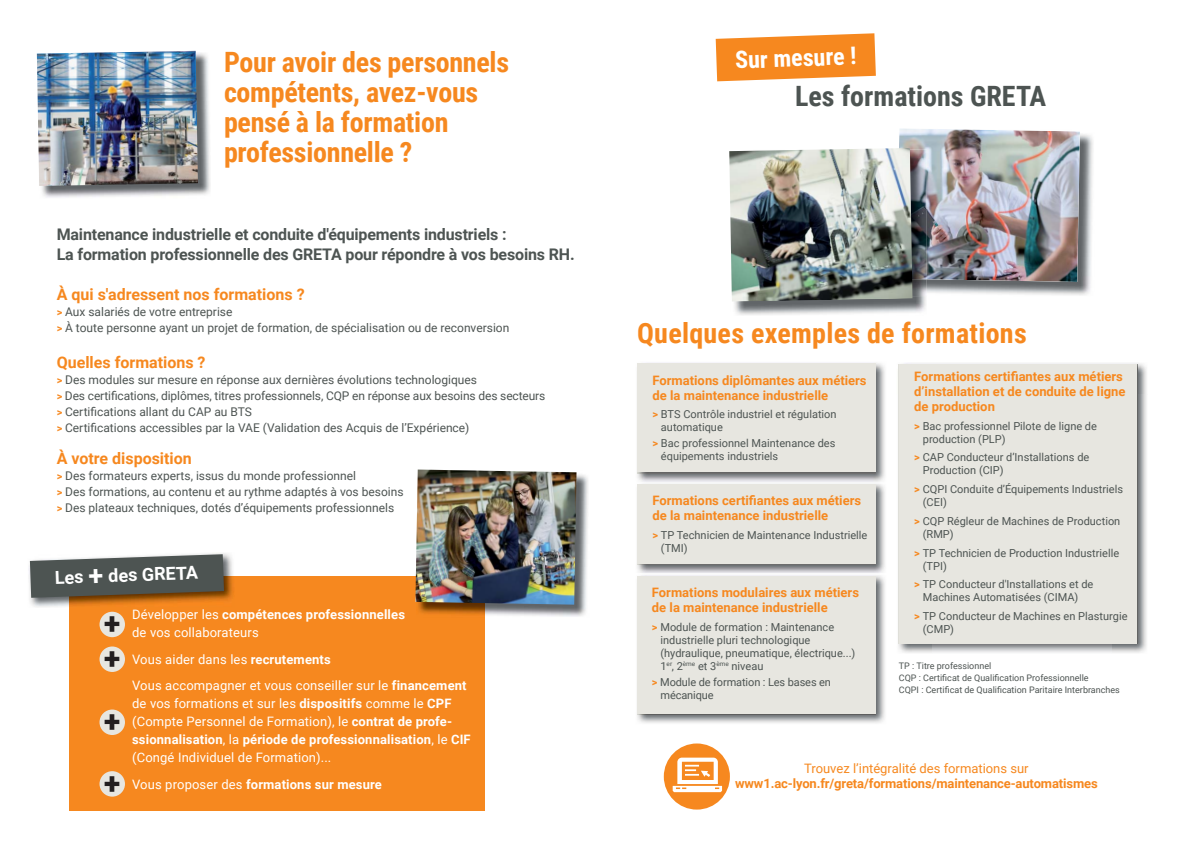
<style>
.page{position:relative;width:1191px;height:842px;background:#fff}
.page>*{position:absolute;margin:0;border:0;box-sizing:border-box;transform-origin:0 0}
.t1{font:900 30px/34.8px "Roboto";color:#231f20}
.t2{font:700 28px/30px "Roboto Condensed";letter-spacing:-.01em;color:#f6881f}
.t3{font:700 28px "Roboto Condensed";letter-spacing:.01em;color:#f6881f}
.t4{font:700 28px "Roboto Condensed";color:#4d5452}
.t5{font:700 24px "Roboto Condensed";color:#fff}
.t6{font:700 18px "Roboto";color:#fff}
.t7{font:700 16px/20px "Roboto";letter-spacing:-.01em;color:#4d5452}
.t8{font:700 16px "Roboto";color:#f6881f}
.t9{font:700 13px/15px "Roboto";color:#f6881f}
.t10{font:13px/18px "Roboto";letter-spacing:.01em;color:#fff}
.t11{font:13px "Roboto";color:#f6881f}
.t12{font:700 13px "Roboto";letter-spacing:.01em;color:#fff}
.t13{font:12px/16px "Roboto";color:#4d5452}
.t14{font:11px/13px "Roboto";color:#4d5452}
.t15{font:9px/12px "Roboto";color:#4d5452}
.s1{font-weight:700;font-size:11px;color:#f6881f}
.s2{font-size:27px}
.s3{font-weight:700}
.s4{font-weight:400}
.s5{font-weight:700;color:#f6881f}
</style>
<div class="page">
<img style="left:637px;top:363px;width:248px;height:360px">
<div style="left:638px;top:364px;width:238px;height:108px;background:#e7e6e0"></div>
<img style="left:42px;top:53px;width:168px;height:145px">
<img style="left:37px;top:51px;width:161px;height:135px">
<img style="left:898px;top:363px;width:249px;height:31px">
<img style="left:898px;top:394px;width:34px;height:259px">
<img style="left:1112px;top:394px;width:35px;height:259px">
<div style="left:899px;top:364px;width:238px;height:279px;background:#e7e6e0"></div>
<div style="left:638px;top:576px;width:238px;height:138px;background:#e7e6e0"></div>
<img style="left:926px;top:134px;width:167px;height:161px">
<img style="left:899px;top:128px;width:181px;height:154px">
<img style="left:734px;top:296px;width:192px;height:19px">
<img style="left:912px;top:279px;width:14px;height:17px">
<img style="left:912px;top:150px;width:14px;height:129px">
<img style="left:729px;top:148px;width:183px;height:154px">
<img style="left:637px;top:574px;width:248px;height:1px">
<div style="left:638px;top:484px;width:238px;height:79px;background:#e7e6e0"></div>
<div style="left:664px;top:743px;width:66px;height:66px;background:#f6881f;border-radius:50%"></div>
<svg style="left:672px;top:758px;width:50px;height:34px"></svg>
<svg style="left:715px;top:33px;width:161px;height:48px;background:#f7973b"></svg>
<div style="left:70px;top:576px;width:415px;height:235px;background:#f6881f"></div>
<img style="left:28px;top:553px;width:205px;height:55px">
<img style="left:70px;top:576px;width:163px;height:32px">
<svg style="left:30px;top:554px;width:194px;height:44px;background:#60615a"></svg>
<div style="left:99px;top:612px;width:26px;height:25px;background:#e7e6e0;border-radius:50%"></div>
<div style="left:99px;top:646px;width:26px;height:26px;background:#e7e6e0;border-radius:50%"></div>
<div style="left:99px;top:709px;width:26px;height:26px;background:#e7e6e0;border-radius:50%"></div>
<div style="left:99px;top:771px;width:26px;height:26px;background:#e7e6e0;border-radius:50%"></div>
<img style="left:485px;top:472px;width:103px;height:145px">
<img style="left:418px;top:605px;width:67px;height:10px">
<img style="left:415px;top:469px;width:161px;height:136px">
<h2 class="t2" style="left:224px;top:47px;width:286px">Pour avoir des personnels compétents, avez-vous pensé à la formation professionnelle ?</h2>
<h3 class="t7" style="left:57px;top:224px;width:519px">Maintenance industrielle et conduite d'équipements industriels :<br>La formation professionnelle des GRETA pour répondre à vos besoins RH.</h3>
<h3 class="t8" style="left:57px;top:285px;width:249px">À qui s'adressent nos formations ?</h3>
<p class="t13" style="left:57px;top:303px;width:454px"><span class="s1">&gt;</span> Aux salariés de votre entreprise<br><span class="s1">&gt;</span> À toute personne ayant un projet de formation, de spécialisation ou de reconversion</p>
<h3 class="t8" style="left:57px;top:353px;width:150px">Quelles formations ?</h3>
<p class="t13" style="left:57px;top:371px;width:490px"><span class="s1">&gt;</span> Des modules sur mesure en réponse aux dernières évolutions technologiques<br><span class="s1">&gt;</span> Des certifications, diplômes, titres professionnels, CQP en réponse aux besoins des secteurs <span class="s1">&gt;</span> Certifications allant du CAP au BTS<br><span class="s1">&gt;</span> Certifications accessibles par la VAE (Validation des Acquis de l’Expérience)</p>
<h3 class="t8" style="left:57px;top:449px;width:137px">À votre disposition</h3>
<p class="t13" style="left:57px;top:467px;width:348px"><span class="s1">&gt;</span> Des formateurs experts, issus du monde professionnel<br><span class="s1">&gt;</span> Des formations, au contenu et au rythme adaptés à vos besoins <span class="s1">&gt;</span> Des plateaux techniques, dotés d’équipements professionnels</p>
<h3 class="t6" style="left:55px;top:567px;width:145px;rotate:-2deg">Les <span class="s2">+</span> des GRETA</h3>
<h1 class="t1" style="left:104px;top:607px;width:18px">+ +</h1>
<p class="t10" style="left:132px;top:606px;width:274px">Développer les <span class="s3">compétences professionnelles </span>de vos collaborateurs</p>
<p class="t10" style="left:132px;top:646px;width:336px;line-height:26.5px">Vous aider dans les <span class="s3">recrutements<br></span>Vous accompagner et vous conseiller sur le <span class="s3">financement</span></p>
<p class="t10" style="left:132px;top:695px;width:340px">de vos formations et sur les <span class="s3">dispositifs</span> comme le <span class="s3">CPF </span>(Compte Personnel de Formation), le <span class="s3">contrat de profe&shy;ssionnalisation</span>, la <span class="s3">période de professionnalisation</span>, le <span class="s3">CIF </span>(Congé Individuel de Formation)...</p>
<p class="t12" style="left:132px;top:777px;width:251px"><span class="s4">Vous proposer des</span> formations sur mesure</p>
<h1 class="t1" style="left:104px;top:691px;width:18px;line-height:61.6px">+ +</h1>
<h3 class="t5" style="left:734px;top:46px;width:123px;rotate:-2deg">Sur mesure !</h3>
<h2 class="t4" style="left:795px;top:80px;width:253px">Les formations GRETA</h2>
<h2 class="t3" style="left:637px;top:317px;width:391px">Quelques exemples de formations</h2>
<p class="t9" style="left:914px;top:369px;width:213px">Formations certifiantes aux métiers d’installation et de conduite de ligne de production</p>
<p class="t14" style="left:922px;top:420px;width:176px;text-indent:-9px"><span class="s5">&gt;</span> Bac professionnel Pilote de ligne de production (PLP)</p>
<p class="t14" style="left:922px;top:451px;width:168px;text-indent:-9px"><span class="s5">&gt;</span> CAP Conducteur d’Installations de<br>Production (CIP)</p>
<p class="t14" style="left:922px;top:483px;width:202px;text-indent:-9px"><span class="s5">&gt;</span> CQPI Conduite d’Équipements Industriels (CEI)</p>
<p class="t14" style="left:922px;top:515px;width:199px;text-indent:-9px"><span class="s5">&gt;</span> CQP Régleur de Machines de Production (RMP)</p>
<p class="t14" style="left:922px;top:546px;width:198px;text-indent:-9px"><span class="s5">&gt;</span> TP Technicien de Production Industrielle (TPI)</p>
<p class="t14" style="left:914px;top:578px;width:181px;text-align:center"><span class="s5">&gt;</span> TP Conducteur d'Installations et de<br>Machines Automatisées (CIMA)</p>
<p class="t14" style="left:922px;top:610px;width:206px;text-indent:-9px"><span class="s5">&gt;</span> TP Conducteur de Machines en Plasturgie (CMP)</p>
<p class="t9" style="left:652px;top:373px;width:216px">Formations diplômantes aux métiers de la maintenance industrielle</p>
<p class="t14" style="left:661px;top:408px;width:177px;text-indent:-9px"><span class="s5">&gt;</span> BTS Contrôle industriel et régulation automatique</p>
<p class="t14" style="left:661px;top:437px;width:176px;text-indent:-9px"><span class="s5">&gt;</span> Bac professionnel Maintenance des équipements industriels</p>
<p class="t9" style="left:652px;top:493px;width:210px">Formations certifiantes aux métiers de la maintenance industrielle</p>
<p class="t14" style="left:661px;top:529px;width:208px;text-indent:-9px"><span class="s5">&gt;</span> TP Technicien de Maintenance Industrielle (TMI)</p>
<p class="t9" style="left:652px;top:585px;width:209px">Formations modulaires aux métiers de la maintenance industrielle</p>
<p class="t14" style="left:660px;top:621px;width:196px;text-indent:-9px"><span class="s5">&gt;</span> Module de formation : Maintenance industrielle pluri technologique (hydraulique, pneumatique, électrique...)<br>1<sup>er</sup>, 2<sup>ème</sup> et 3<sup>ème</sup> niveau</p>
<p class="t14" style="left:660px;top:675px;width:172px;text-indent:-9px"><span class="s5">&gt;</span> Module de formation : Les bases en mécanique</p>
<p class="t15" style="left:899px;top:660px;width:222px">TP : Titre professionnel<br>CQP : Certificat de Qualification Professionnelle<br>CQPI : Certificat de Qualification Paritaire Interbranches</p>
<p class="t11" style="left:804px;top:761px;width:226px">Trouvez l’intégralité des formations sur</p>
<p class="t9" style="left:735px;top:776px;width:364px">www1.ac-lyon.fr/greta/formations/maintenance-automatismes</p>
</div>
